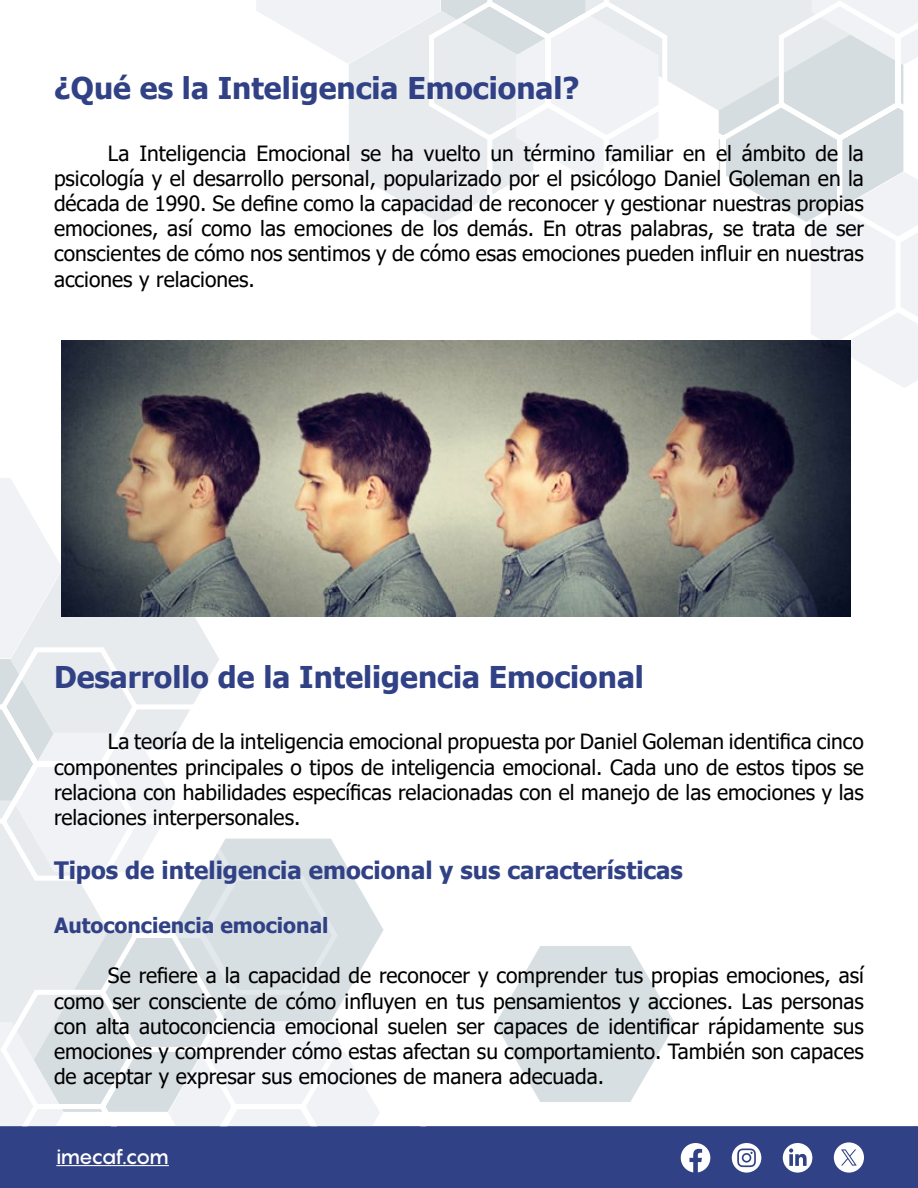
<style>
.page{position:relative;width:918px;height:1188px;background:#fff}
.page>*{position:absolute;margin:0;border:0;box-sizing:border-box;transform-origin:0 0}
.t1{font:700 30px "Tahoma";color:#314185}
.t2{font:700 24px "Tahoma";color:#314185}
.t3{font:21px/25.2px "Tahoma";color:#000;text-align:justify}
.t4{font:700 21px "Tahoma";color:#314185}
.t5{font:500 21px "Pangram";letter-spacing:-.075em;color:#fff}
</style>
<div class="page">
<svg style="left:256px;top:0;width:169px;height:214px"></svg>
<svg style="left:425px;top:0;width:493px;height:450px"></svg>
<div style="left:0;top:1126px;width:918px;height:62px;background:#314185;border:2px solid #314185"></div>
<svg style="left:917px;top:1126px;width:1px;height:62px"></svg>
<hr style="left:56px;top:1165px;width:113px;height:1px;background:#fff">
<svg style="left:681px;top:1143px;width:29px;height:29px"></svg>
<svg style="left:732px;top:1143px;width:29px;height:30px"></svg>
<svg style="left:783px;top:1143px;width:29px;height:30px"></svg>
<svg style="left:834px;top:1142px;width:30px;height:31px"></svg>
<svg style="left:495px;top:946px;width:180px;height:156px"></svg>
<svg style="left:0;top:478px;width:384px;height:165px"></svg>
<svg style="left:0;top:643px;width:384px;height:483px"></svg>
<img style="left:61px;top:340px;width:789px;height:276px">
<h1 class="t1" style="left:54px;top:68px;width:527px">¿Qué es la Inteligencia Emocional?</h1>
<p class="t3" style="left:54px;top:142px;width:812px;text-indent:54px">La Inteligencia Emocional se ha vuelto un término familiar en el ámbito de la psicología y el desarrollo personal, popularizado por el psicólogo Daniel Goleman en la década de 1990. Se define como la capacidad de reconocer y gestionar nuestras propias emociones, así como las emociones de los demás. En otras palabras, se trata de ser conscientes de cómo nos sentimos y de cómo esas emociones pueden influir en nuestras acciones y relaciones.</p>
<h1 class="t1" style="left:54px;top:656px;width:592px">Desarrollo de la Inteligencia Emocional</h1>
<p class="t3" style="left:54px;top:730px;width:811px;text-indent:54px">La teoría de la inteligencia emocional propuesta por Daniel Goleman identifica cinco componentes principales o tipos de inteligencia emocional. Cada uno de estos tipos se relaciona con habilidades específicas relacionadas con el manejo de las emociones y las relaciones interpersonales.</p>
<p class="t2" style="left:54px;top:853px;width:630px">Tipos de inteligencia emocional y sus características</p>
<p class="t4" style="left:54px;top:911px;width:276px">Autoconciencia emocional</p>
<p class="t3" style="left:54px;top:964px;width:812px;text-indent:54px">Se refiere a la capacidad de reconocer y comprender tus propias emociones, así como ser consciente de cómo influyen en tus pensamientos y acciones. Las personas con alta autoconciencia emocional suelen ser capaces de identificar rápidamente sus emociones y comprender cómo estas afectan su comportamiento. También son capaces de aceptar y expresar sus emociones de manera adecuada.</p>
<p class="t5" style="left:56px;top:1142px;width:114px">imecaf.com</p>
</div>
